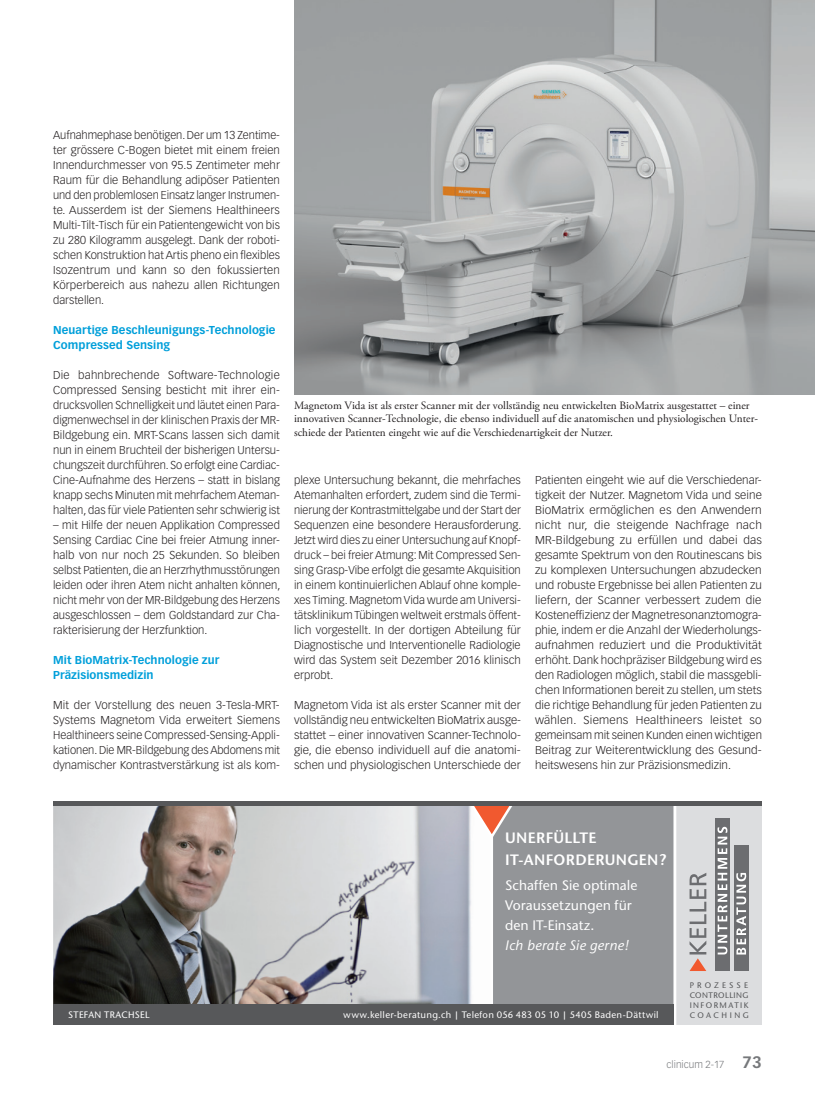
<style>
.page{position:relative;width:815px;height:1099px;background:#fff}
.page>*{position:absolute;margin:0;border:0;box-sizing:border-box;transform-origin:0 0}
.t1{font:15px/21.2px "Stone Sans Sem ITC Semi";letter-spacing:.02em;color:#fff}
.t2{font:500 13.75px/20px "Stone Sans ITC";color:#fff}
.t3{font:italic 500 13.75px "Stone Sans ITC";letter-spacing:.015em;color:#fff}
.t4{font:300 11.25px/15px "Vectora LT Std";color:#231f20;text-align:justify}
.t5{font:11.25px/13.5px "Adobe Garamond Pro";color:#231f20}
.t6{font:700 11.25px/15px "Vectora LT Std";letter-spacing:.005em;color:#009fda}
.t7{font:300 10px "Vectora LT Std";color:#76787b}
.t8{font:500 9.38px "Stone Sans ITC";letter-spacing:.03em;color:#fff}
.t9{font:500 8.12px/10.1px "Stone Sans ITC";letter-spacing:.18em;color:#57585a;text-align:justify}
.t10{font:500 8.12px "Stone Sans ITC";letter-spacing:.3em;color:#57585a}
.s1{font-weight:700;font-size:16.25px}
</style>
<div class="page">
<img style="left:294px;top:0;width:521px;height:394px">
<div style="left:493px;top:805px;width:181px;height:219px;background:#939598"></div>
<svg style="left:53px;top:805px;width:419px;height:198px;background:#a6a5a6"></svg>
<svg style="left:467px;top:805px;width:49px;height:36px"></svg>
<div style="left:53px;top:1003px;width:620px;height:21px;background:#57585a"></div>
<hr style="left:53px;top:801px;width:709px;height:4px;background:#57585a">
<svg style="left:674px;top:805px;width:88px;height:219px;background:#cbcbcc"></svg>
<p class="t4" style="left:53px;top:128px;width:228px">Aufnahmephase benötigen. Der um 13 Zentime&shy;ter grössere C-Bogen bietet mit einem freien Innendurchmesser von 95.5 Zentimeter mehr Raum für die Behandlung adipöser Patienten und den problemlosen Einsatz langer Instrumen&shy;te. Ausserdem ist der Siemens Healthineers Multi-Tilt-Tisch für ein Patientengewicht von bis zu 280 Kilogramm ausgelegt. Dank der roboti&shy;schen Konstruktion hat Artis pheno ein flexibles Isozentrum und kann so den fokussierten Körperbereich aus nahezu allen Richtungen darstellen.</p>
<p class="t6" style="left:53px;top:323px;width:224px">Neuartige Beschleunigungs-Technologie<br>Compressed Sensing</p>
<p class="t4" style="left:53px;top:368px;width:228px">Die bahnbrechende Software-Technologie Compressed Sensing besticht mit ihrer ein&shy;drucksvollen Schnelligkeit und läutet einen Para&shy;digmenwechsel in der klinischen Praxis der MR-Bildgebung ein. MRT-Scans lassen sich damit nun in einem Bruchteil der bisherigen Untersu&shy;chungszeit durchführen. So erfolgt eine Cardiac-Cine-Aufnahme des Herzens – statt in bislang knapp sechs Minuten mit mehrfachem Ateman&shy;halten, das für viele Patienten sehr schwierig ist</p>
<p class="t4" style="left:53px;top:518px;width:229px">– mit Hilfe der neuen Applikation Compressed Sensing Cardiac Cine bei freier Atmung inner&shy;halb von nur noch 25 Sekunden. So bleiben selbst Patienten, die an Herzrhythmusstörungen leiden oder ihren Atem nicht anhalten können, nicht mehr von der MR-Bildgebung des Herzens ausgeschlossen – dem Goldstandard zur Cha&shy;rakterisierung der Herzfunktion.</p>
<p class="t6" style="left:53px;top:653px;width:168px">Mit BioMatrix-Technologie zur<br>Präzisionsmedizin</p>
<p class="t4" style="left:53px;top:698px;width:228px">Mit der Vorstellung des neuen 3-Tesla-MRT-Systems Magnetom Vida erweitert Siemens Healthineers seine Compressed-Sensing-Appli&shy;kationen. Die MR-Bildgebung des Abdomens mit dynamischer Kontrastverstärkung ist als kom-</p>
<p class="t5" style="left:294px;top:399px;width:465px">Magnetom Vida ist als erster Scanner mit der vollständig neu entwickelten BioMatrix ausgestattet – einer innovativen Scanner-Technologie, die ebenso individuell auf die anatomischen und physiologischen Unter&shy;schiede der Patienten eingeht wie auf die Verschiedenartigkeit der Nutzer.</p>
<p class="t4" style="left:294px;top:473px;width:229px">plexe Untersuchung bekannt, die mehrfaches Atemanhalten erfordert, zudem sind die Termi&shy;nierung der Kontrastmittelgabe und der Start der Sequenzen eine besondere Herausforderung.<br>Jetzt wird dies zu einer Untersuchung auf Knopf&shy;druck – bei freier Atmung: Mit Compressed Sen&shy;sing Grasp-Vibe erfolgt die gesamte Akquisition in einem kontinuierlichen Ablauf ohne komple&shy;xes Timing. Magnetom Vida wurde am Universi&shy;tätsklinikum Tübingen weltweit erstmals öffent&shy;lich vorgestellt. In der dortigen Abteilung für Diagnostische und Interventionelle Radiologie wird das System seit Dezember 2016 klinisch erprobt.</p>
<p class="t4" style="left:294px;top:698px;width:228px">Magnetom Vida ist als erster Scanner mit der vollständig neu entwickelten BioMatrix ausge&shy;stattet – einer innovativen Scanner-Technolo&shy;gie, die ebenso individuell auf die anatomi&shy;schen und physiologischen Unterschiede der</p>
<p class="t4" style="left:535px;top:473px;width:228px">Patienten eingeht wie auf die Verschiedenar&shy;tigkeit der Nutzer. Magnetom Vida und seine BioMatrix ermöglichen es den Anwendern nicht nur, die steigende Nachfrage nach MR-Bildgebung zu erfüllen und dabei das gesamte Spektrum von den Routinescans bis zu komplexen Untersuchungen abzudecken und robuste Ergebnisse bei allen Patienten zu liefern, der Scanner verbessert zudem die Kosteneffizienz der Magnetresonanztomogra&shy;phie, indem er die Anzahl der Wiederholungs&shy;aufnahmen reduziert und die Produktivität erhöht. Dank hochpräziser Bildgebung wird es den Radiologen möglich, stabil die massgebli&shy;chen Informationen bereit zu stellen, um stets die richtige Behandlung für jeden Patienten zu wählen. Siemens Healthineers leistet so gemeinsam mit seinen Kunden einen wichtigen Beitrag zur Weiterentwicklung des Gesund&shy;heitswesens hin zur Präzisionsmedizin.</p>
<h1 class="t1" style="left:505px;top:827px;width:163px">UNERFÜLLTE<br>IT-ANFORDERUNGEN?</h1>
<p class="t2" style="left:505px;top:875px;width:134px">Schaffen Sie optimale<br>Voraussetzungen für den IT-Einsatz.</p>
<p class="t3" style="left:505px;top:936px;width:126px">Ich berate Sie gerne!</p>
<p class="t9" style="left:690px;top:979px;width:60px">PROZESSE CONTROLLING INFORMATIK</p>
<p class="t8" style="left:343px;top:1008px;width:317px">www.keller-beratung.ch | Telefon 056 483 05 10 | 5405 Baden-Dättwil</p>
<p class="t8" style="left:68px;top:1008px;width:83px">STEFAN TRACHSEL</p>
<p class="t10" style="left:690px;top:1010px;width:61px">COACHING</p>
<p class="t7" style="left:667px;top:1058px;width:97px">clinicum 2-17 <span class="s1">73</span></p>
</div>
